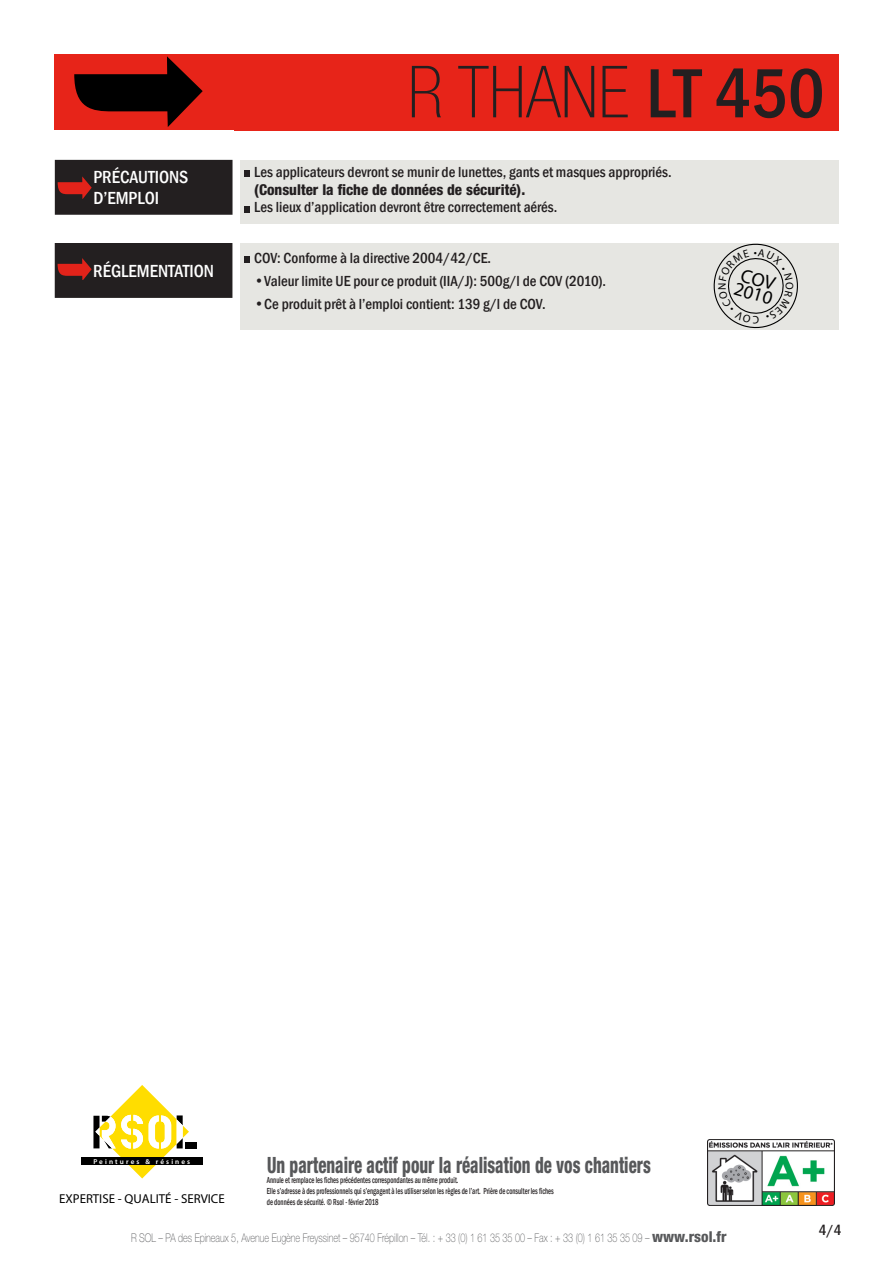
<style>
.page{position:relative;width:893px;height:1263px;background:#fff}
.page>*{position:absolute;margin:0;border:0;box-sizing:border-box;transform-origin:0 0}
.t1{font:100 condensed 72px "Helvetica Neue LT Std";color:#231f20}
.t2{font:800 condensed 22.5px "Helvetica Neue LT Std";color:#57585a;scale:.75 1}
.t3{font:19.2px "Times";color:#000}
.t4{font:500 condensed 18px "Franklin Gothic";color:#fff}
.t5{font:500 condensed 15px "Franklin Gothic";color:#231f20}
.t6{font:800 condensed 15px "Helvetica Neue LT Std";color:#231f20}
.t7{font:700 condensed 12.9px "Helvetica Neue";color:#000}
.t8{font:100 12px "Helvetica Neue LT Std";color:#57585a;scale:.75 1}
.t9{font:11.1px "Times";color:#000}
.t10{font:500 condensed 9px/10.8px "Franklin Gothic";color:#231f20;scale:.75 1}
.t11{font:600 7.2px "Myriad Pro";letter-spacing:.3em;color:#fff}
.s1{font-family:"Franklin Gothic";font-weight:500}
.s2{font-weight:800;font-stretch:condensed;font-size:15px}
</style>
<div class="page">
<img style="left:707px;top:1139px;width:128px;height:67px">
<div style="left:241px;top:243px;width:598px;height:87px;background:#e6e6e2"></div>
<div style="left:240px;top:160px;width:599px;height:64px;background:#e6e6e2"></div>
<div style="left:54px;top:54px;width:785px;height:76px;background:#e72419"></div>
<svg style="left:74px;top:56px;width:129px;height:71px"></svg>
<div style="left:185px;top:1142px;width:12px;height:6px;background:#000"></div>
<svg style="left:93px;top:1085px;width:96px;height:93px"></svg>
<div style="left:82px;top:1157px;width:121px;height:8px;background:#000"></div>
<div style="left:56px;top:244px;width:176px;height:53px;background:#231f20"></div>
<div style="left:55px;top:243px;width:177px;height:55px;border:2px solid #231f20"></div>
<svg style="left:58px;top:258px;width:34px;height:22px"></svg>
<svg style="left:244px;top:256px;width:5px;height:7px"></svg>
<div style="left:56px;top:161px;width:176px;height:53px;background:#231f20"></div>
<div style="left:55px;top:160px;width:178px;height:55px;border:2px solid #231f20"></div>
<svg style="left:58px;top:176px;width:34px;height:22px"></svg>
<svg style="left:244px;top:171px;width:5px;height:6px"></svg>
<svg style="left:244px;top:206px;width:5px;height:7px"></svg>
<svg style="left:713px;top:243px;width:85px;height:86px"></svg>
<p class="t4" style="left:93px;top:165px;width:97px">PRÉCAUTIONS</p>
<p class="t4" style="left:93px;top:187px;width:67px">D’EMPLOI</p>
<p class="t4" style="left:93px;top:259px;width:122px">RÉGLEMENTATION</p>
<p class="t1" style="left:407px;top:52px;width:419px">R THANE <span class="s1">LT 450</span></p>
<p class="t5" style="left:254px;top:162px;width:419px">Les applicateurs devront se munir de lunettes, gants et masques appropriés.</p>
<p class="t6" style="left:254px;top:180px;width:272px">(Consulter la fiche de données de sécurité).</p>
<p class="t5" style="left:254px;top:197px;width:305px">Les lieux d’application devront être correctement aérés.</p>
<p class="t5" style="left:254px;top:249px;width:238px">COV: Conforme à la directive 2004/42/CE.</p>
<p class="t5" style="left:254px;top:271px;width:353px">•Valeur limite UE pour ce produit (IIA/J): 500g/l de COV (2010).</p>
<p class="t5" style="left:254px;top:294px;width:293px">•Ce produit prêt à l’emploi contient: 139 g/l de COV.</p>
<p class="t9" style="left:754px;top:245px;width:5px">•</p>
<p class="t3" style="left:738px;top:276px;width:41px;rotate:16deg">2010</p>
<p class="t9" style="left:715px;top:290px;width:9px;rotate:-90deg">N</p>
<p class="t9" style="left:759px;top:327px;width:8px;rotate:-180deg">C</p>
<p class="t9" style="left:796px;top:282px;width:9px;rotate:90deg">O</p>
<p class="t11" style="left:93px;top:1157px;width:98px">Peintures &amp; résines</p>
<p class="t7" style="left:59px;top:1191px;width:167px">EXPERTISE - QUALITÉ - SERVICE</p>
<p class="t2" style="left:267px;top:1150px;width:513px">Un partenaire actif pour la réalisation de vos chantiers</p>
<p class="t10" style="left:267px;top:1175px;width:384px">Annule et remplace les fiches précédentes correspondantes au même produit.<br>Elle s’adresse à des professionnels qui s’engagent à les utiliser selon les règles de l’art. Prière de consulter les fiches de données de sécurité. © Rsol - février 2018</p>
<p class="t8" style="left:131px;top:1231px;width:795px">R SOL – PA des Epineaux 5, Avenue Eugène Freyssinet – 95740 Frépillon – Tél. : + 33 (0) 1 61 35 35 00 – Fax : + 33 (0) 1 61 35 35 09 – <span class="s2">www.rsol.fr</span></p>
<p class="t5" style="left:819px;top:1220px;width:24px">4/4</p>
</div>
